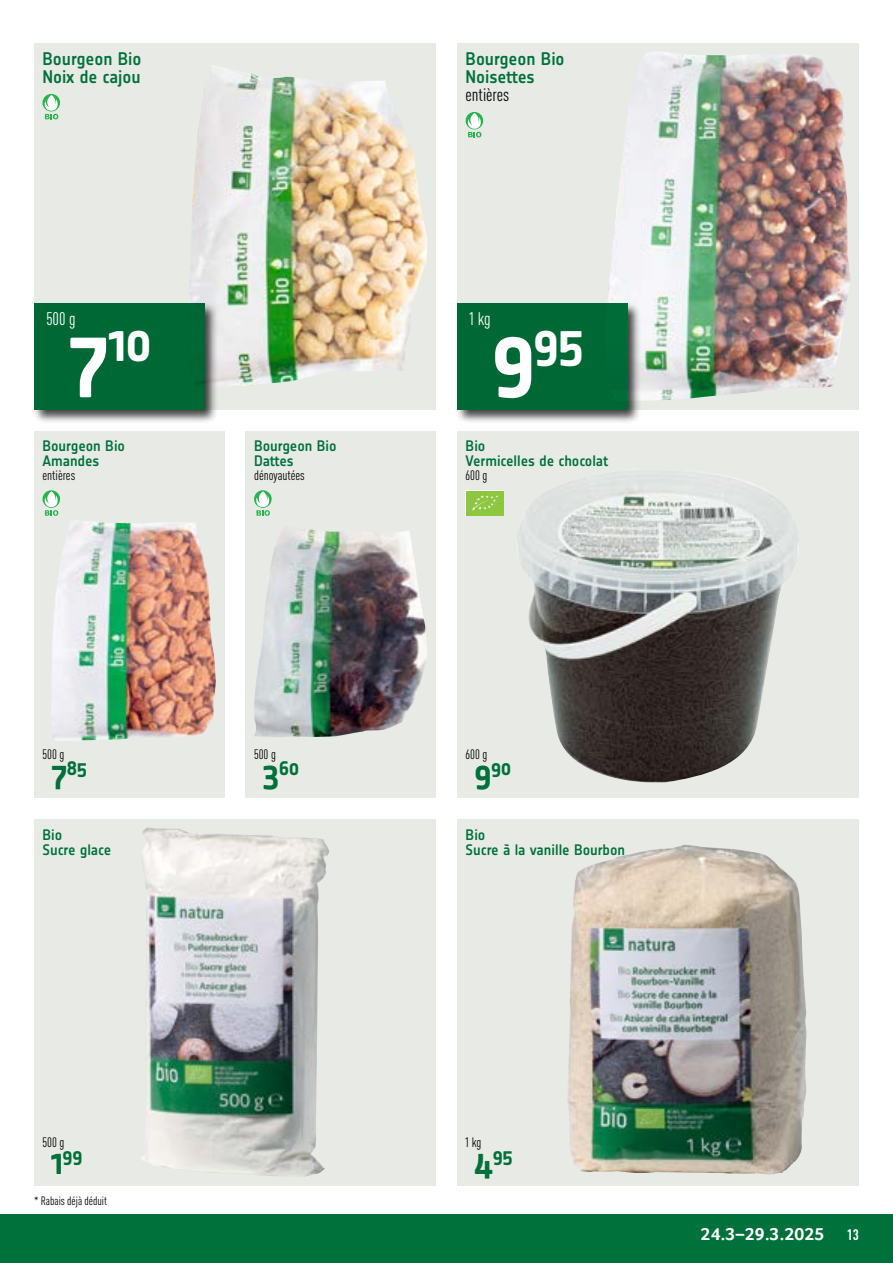
<style>
.page{position:relative;width:893px;height:1263px;background:#fff}
.page>*{position:absolute;margin:0;border:0;box-sizing:border-box;transform-origin:0 0}
.NAT_Preis_Hot{font:700 48.9px "Notes Soft";color:#fff}
.NAT_Preis{font:700 19.2px "Notes Soft";letter-spacing:-.03em;color:#00713b}
.t1{font:500 18px/18px "Notes Soft";letter-spacing:-.005em;color:#00713b}
.t2{font:700 18px "Transgourmet";letter-spacing:.01em;color:#fff}
.t3{font:condensed 18px "DINOT";color:#000}
.AM_Text{font:condensed 18px "DINOT";color:#fff}
.t4{font:500 15px/15px "Notes Soft";letter-spacing:-.005em;color:#00713b}
.t5{font:700 condensed 15px "DINOT";color:#fff}
.AM_Text-2{font:condensed 13.5px "DINOT";color:#000}
.t6{font:condensed 12px "DINOT";color:#000}
.s1{font-size:84px}
.s2{font-size:33px}
</style>
<div class="page">
<div style="left:34px;top:43px;width:402px;height:366px;background:#e8ebe5"></div>
<div style="left:457px;top:43px;width:402px;height:366px;background:#e8ebe5"></div>
<div style="left:34px;top:431px;width:190px;height:367px;background:#e8ebe5"></div>
<div style="left:246px;top:431px;width:190px;height:367px;background:#e8ebe5"></div>
<div style="left:457px;top:431px;width:402px;height:367px;background:#e8ebe5"></div>
<div style="left:34px;top:819px;width:402px;height:367px;background:#e8ebe5"></div>
<div style="left:457px;top:819px;width:402px;height:367px;background:#e8ebe5"></div>
<div style="left:0;top:1214px;width:893px;height:49px;background:#00713b"></div>
<img style="left:190px;top:65px;width:237px;height:321px">
<img style="left:608px;top:51px;width:242px;height:350px">
<img style="left:51px;top:520px;width:165px;height:221px">
<img style="left:254px;top:529px;width:173px;height:208px">
<img style="left:518px;top:469px;width:281px;height:313px">
<img style="left:141px;top:829px;width:188px;height:348px">
<img style="left:567px;top:845px;width:239px;height:329px">
<div style="left:32px;top:301px;width:186px;height:123px;background:#000;opacity:.75"></div>
<div style="left:34px;top:303px;width:170px;height:106px;background:#006834"></div>
<svg style="left:43px;top:94px;width:17px;height:17px"></svg>
<svg style="left:44px;top:95px;width:15px;height:24px"></svg>
<div style="left:455px;top:301px;width:186px;height:123px;background:#000;opacity:.75"></div>
<div style="left:457px;top:303px;width:170px;height:106px;background:#006834"></div>
<svg style="left:466px;top:112px;width:17px;height:17px"></svg>
<svg style="left:467px;top:113px;width:15px;height:24px"></svg>
<svg style="left:43px;top:490px;width:17px;height:18px"></svg>
<svg style="left:44px;top:491px;width:15px;height:25px"></svg>
<svg style="left:254px;top:490px;width:18px;height:18px"></svg>
<svg style="left:255px;top:491px;width:16px;height:25px"></svg>
<svg style="left:466px;top:490px;width:38px;height:26px"></svg>
<div style="left:466px;top:491px;width:38px;height:24px;background:#8dc63f"></div>
<svg style="left:472px;top:495px;width:26px;height:16px"></svg>
<p class="t1" style="left:43px;top:50px;width:100px">Bourgeon Bio<br>Noix de cajou</p>
<p class="AM_Text" style="left:46px;top:308px;width:31px">500 g</p>
<p class="NAT_Preis_Hot" style="left:67px;top:316px;width:87px"><span class="s1">7</span>10</p>
<p class="t4" style="left:43px;top:438px;width:84px">Bourgeon Bio<br>Amandes</p>
<p class="AM_Text-2" style="left:43px;top:467px;width:34px">entières</p>
<p class="t4" style="left:254px;top:438px;width:84px">Bourgeon Bio<br>Dattes</p>
<p class="AM_Text-2" style="left:254px;top:467px;width:52px">dénoyautées</p>
<p class="AM_Text-2" style="left:43px;top:746px;width:23px">500 g</p>
<p class="NAT_Preis" style="left:51px;top:757px;width:38px"><span class="s2">7</span>85</p>
<p class="t4" style="left:43px;top:827px;width:70px">Bio<br>Sucre glace</p>
<p class="AM_Text-2" style="left:254px;top:746px;width:23px">500 g</p>
<p class="NAT_Preis" style="left:262px;top:757px;width:39px"><span class="s2">3</span>60</p>
<p class="AM_Text-2" style="left:43px;top:1135px;width:23px">500 g</p>
<p class="NAT_Preis" style="left:51px;top:1145px;width:33px"><span class="s2">1</span>99</p>
<p class="t6" style="left:34px;top:1194px;width:75px">* Rabais déjà déduit</p>
<p class="t1" style="left:466px;top:50px;width:100px">Bourgeon Bio<br>Noisettes</p>
<p class="t3" style="left:466px;top:85px;width:45px">entières</p>
<p class="AM_Text" style="left:470px;top:308px;width:23px">1 kg</p>
<p class="NAT_Preis_Hot" style="left:490px;top:316px;width:96px"><span class="s1">9</span>95</p>
<p class="t4" style="left:466px;top:438px;width:144px">Bio<br>Vermicelles de chocolat</p>
<p class="AM_Text-2" style="left:466px;top:467px;width:23px">600 g</p>
<p class="AM_Text-2" style="left:466px;top:746px;width:23px">600 g</p>
<p class="NAT_Preis" style="left:474px;top:757px;width:39px"><span class="s2">9</span>90</p>
<p class="t4" style="left:466px;top:827px;width:161px">Bio<br>Sucre à la vanille Bourbon</p>
<p class="AM_Text-2" style="left:466px;top:1135px;width:17px">1 kg</p>
<p class="NAT_Preis" style="left:474px;top:1145px;width:41px"><span class="s2">4</span>95</p>
<p class="t2" style="left:701px;top:1224px;width:125px">24.3–29.3.2025</p>
<p class="t5" style="left:847px;top:1226px;width:14px">13</p>
</div>
